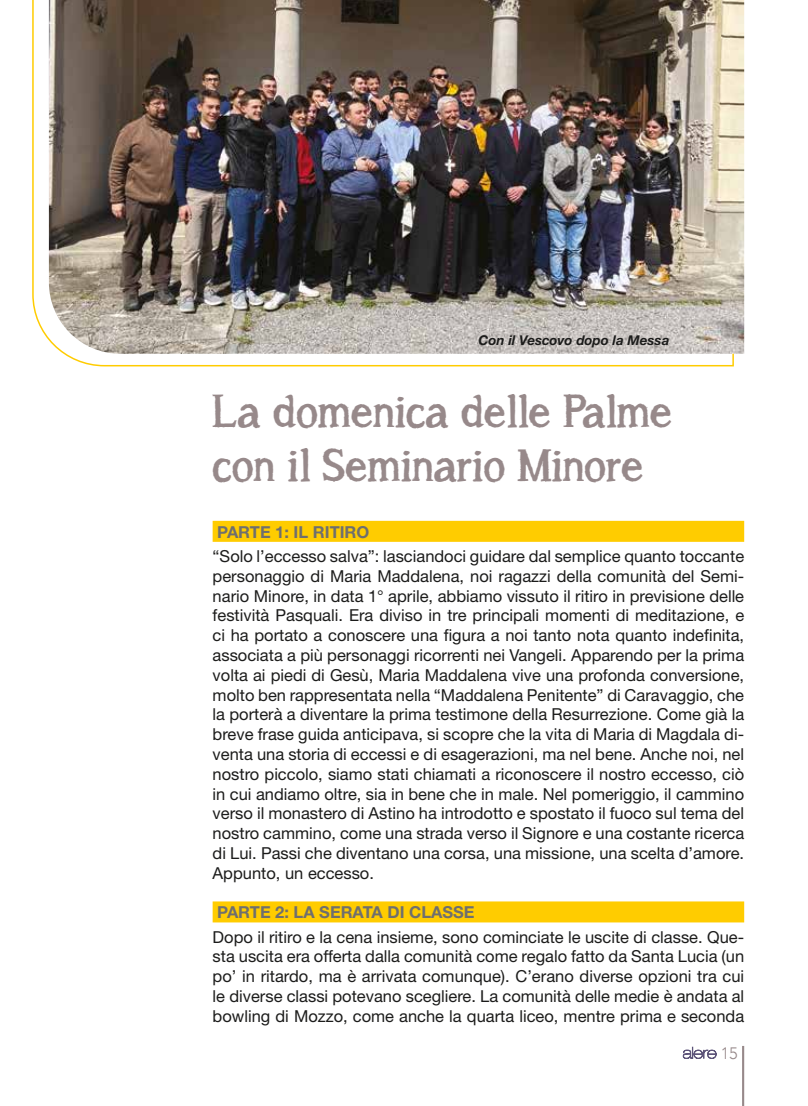
<style>
.page{position:relative;width:808px;height:1106px;background:#fff}
.page>*{position:absolute;margin:0;border:0;box-sizing:border-box;transform-origin:0 0}
.t1{font:45px/54px "asongforjenniferbold";color:#97898a}
.t2{font:16.5px/19.8px "Helvetica Neue LT Std";color:#1c1c1b;text-align:justify}
.t3{font:700 16.5px "Helvetica Neue LT Std";color:#6f6f6e}
.t4{font:300 16.5px "Avenir";color:#97898a}
.t5{font:italic 700 13.5px "Helvetica Neue LT Std";color:#1c1c1b}
</style>
<div class="page">
<div style="left:213px;top:521px;width:531px;height:21px;background:#fc0"></div>
<div style="left:213px;top:901px;width:531px;height:21px;background:#fc0"></div>
<svg style="left:32px;top:0;width:702px;height:367px"></svg>
<img style="left:49px;top:0;width:695px;height:354px">
<hr style="left:742px;top:1045px;width:2px;height:61px;background:#97898a">
<svg style="left:683px;top:1046px;width:33px;height:12px"></svg>
<p class="t5" style="left:478px;top:332px;width:192px">Con il Vescovo dopo la Messa</p>
<h1 class="t1" style="left:213px;top:383px;width:461px">La domenica delle Palme con il Seminario Minore</h1>
<p class="t3" style="left:217px;top:522px;width:154px">PARTE 1: IL RITIRO</p>
<p class="t2" style="left:213px;top:546px;width:533px">“Solo l’eccesso salva”: lasciandoci guidare dal semplice quanto toccante personaggio di Maria Maddalena, noi ragazzi della comunità del Semi&shy;nario Minore, in data 1° aprile, abbiamo vissuto il ritiro in previsione delle festività Pasquali. Era diviso in tre principali momenti di meditazione, e ci ha portato a conoscere una figura a noi tanto nota quanto indefinita, associata a più personaggi ricorrenti nei Vangeli. Apparendo per la prima volta ai piedi di Gesù, Maria Maddalena vive una profonda conversione, molto ben rappresentata nella “Maddalena Penitente” di Caravaggio, che la porterà a diventare la prima testimone della Resurrezione. Come già la breve frase guida anticipava, si scopre che la vita di Maria di Magdala di&shy;venta una storia di eccessi e di esagerazioni, ma nel bene. Anche noi, nel nostro piccolo, siamo stati chiamati a riconoscere il nostro eccesso, ciò in cui andiamo oltre, sia in bene che in male. Nel pomeriggio, il cammino verso il monastero di Astino ha introdotto e spostato il fuoco sul tema del nostro cammino, come una strada verso il Signore e una costante ricerca di Lui. Passi che diventano una corsa, una missione, una scelta d’amore.<br>Appunto, un eccesso.</p>
<p class="t3" style="left:217px;top:902px;width:259px">PARTE 2: LA SERATA DI CLASSE</p>
<p class="t2" style="left:213px;top:926px;width:533px">Dopo il ritiro e la cena insieme, sono cominciate le uscite di classe. Que&shy;sta uscita era offerta dalla comunità come regalo fatto da Santa Lucia (un po’ in ritardo, ma è arrivata comunque). C’erano diverse opzioni tra cui le diverse classi potevano scegliere. La comunità delle medie è andata al bowling di Mozzo, come anche la quarta liceo, mentre prima e seconda</p>
<p class="t4" style="left:721px;top:1043px;width:19px">15</p>
</div>
